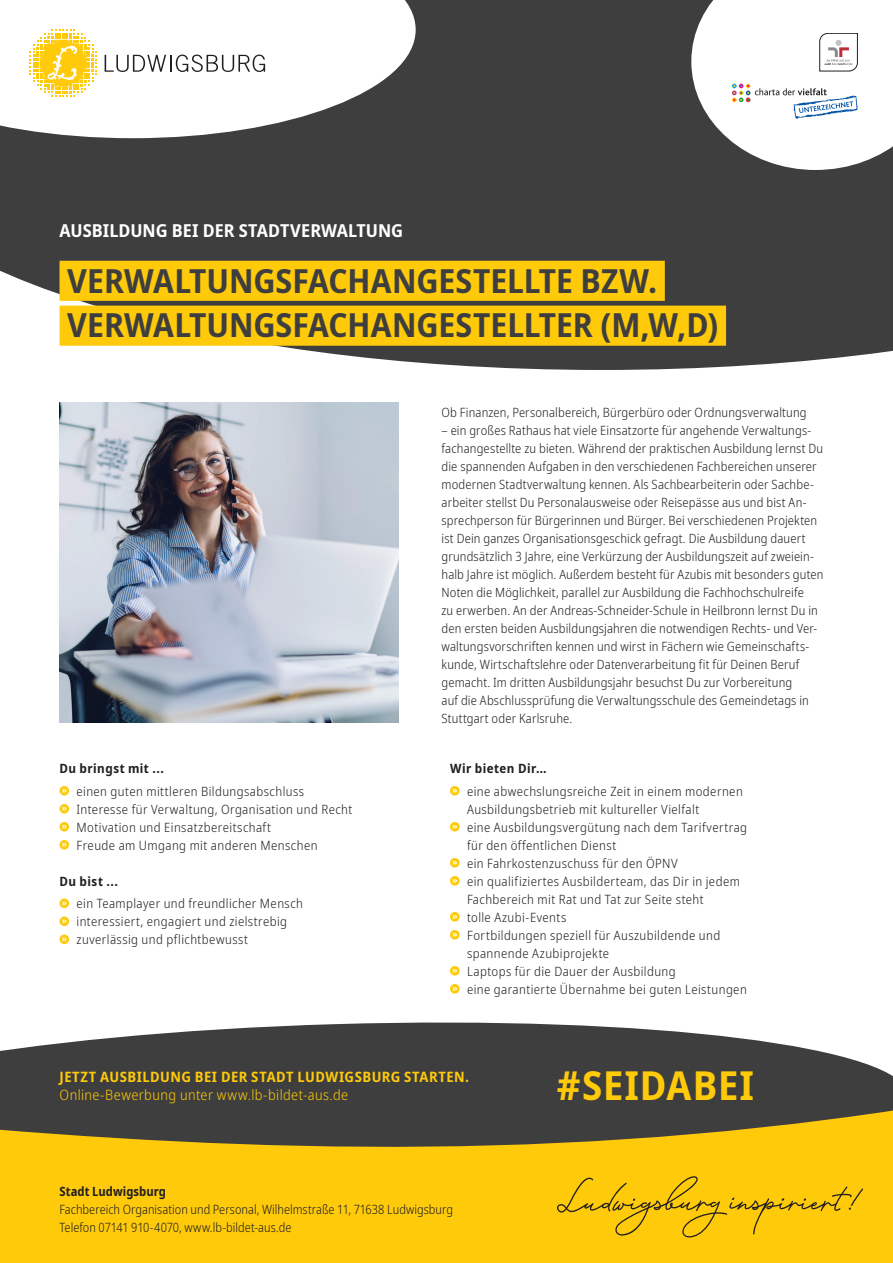
<style>
.page{position:relative;width:893px;height:1263px;background:#fff}
.page>*{position:absolute;margin:0;border:0;box-sizing:border-box;transform-origin:0 0}
.t1{font:700 semi-condensed 39.75px "Noto Sans";letter-spacing:.02em;color:#feca0a}
.t2{font:700 semi-condensed 33px/44.8px "Noto Sans";color:#3e3e3f}
.t3{font:700 semi-condensed 17.85px "Noto Sans";color:#fff}
.t4{font:700 semi-condensed 14.25px "Noto Sans";letter-spacing:.035em;color:#feca0a}
.t5{font:300 semi-condensed 14.25px "Noto Sans";letter-spacing:.025em;color:#feca0a}
.t6{font:300 semi-condensed 12.75px/18px "Noto Sans";letter-spacing:.015em;color:#231f20}
.t7{font:300 semi-condensed 12.75px/18px "Noto Sans";letter-spacing:.015em;color:#231f20;scale:.96 1}
.t8{font:700 semi-condensed 12.75px "Noto Sans";letter-spacing:.03em;color:#231f20}
.t9{font:700 semi-condensed 12.75px "Noto Sans";letter-spacing:.005em;color:#231f20;scale:.96 1}
</style>
<div class="page">
<svg style="left:0;top:0;width:893px;height:370px;background:#4e4e4e"></svg>
<svg style="left:0;top:0;width:416px;height:138px"></svg>
<svg style="left:0;top:1022px;width:893px;height:73px;fill:#3e3e3f"></svg>
<svg style="left:0;top:1095px;width:893px;height:168px;background:#c6a119"></svg>
<svg style="left:30px;top:30px;width:67px;height:67px"></svg>
<svg style="left:105px;top:55px;width:160px;height:17px"></svg>
<svg style="left:557px;top:1176px;width:306px;height:61px;background:#eebe0b"></svg>
<div style="left:60px;top:220px;width:343px;height:21px;background:#3e3e3f"></div>
<div style="left:60px;top:786px;width:9px;height:9px;background:#feca0a;border-radius:50%"></div>
<svg style="left:62px;top:789px;width:5px;height:4px"></svg>
<div style="left:60px;top:804px;width:9px;height:9px;background:#feca0a;border-radius:50%"></div>
<svg style="left:62px;top:807px;width:5px;height:4px"></svg>
<div style="left:60px;top:822px;width:9px;height:9px;background:#feca0a;border-radius:50%"></div>
<svg style="left:62px;top:825px;width:5px;height:4px"></svg>
<div style="left:60px;top:840px;width:9px;height:9px;background:#feca0a;border-radius:50%"></div>
<svg style="left:62px;top:843px;width:5px;height:4px"></svg>
<svg style="left:60px;top:898px;width:9px;height:10px"></svg>
<svg style="left:62px;top:901px;width:5px;height:4px"></svg>
<svg style="left:60px;top:916px;width:9px;height:10px"></svg>
<svg style="left:62px;top:919px;width:5px;height:4px"></svg>
<svg style="left:60px;top:934px;width:9px;height:10px"></svg>
<svg style="left:62px;top:937px;width:5px;height:4px"></svg>
<svg style="left:450px;top:786px;width:10px;height:9px"></svg>
<svg style="left:452px;top:789px;width:5px;height:4px"></svg>
<svg style="left:450px;top:822px;width:10px;height:9px"></svg>
<svg style="left:452px;top:825px;width:5px;height:4px"></svg>
<svg style="left:450px;top:858px;width:10px;height:9px"></svg>
<svg style="left:452px;top:861px;width:5px;height:4px"></svg>
<svg style="left:450px;top:876px;width:10px;height:9px"></svg>
<svg style="left:452px;top:879px;width:5px;height:4px"></svg>
<svg style="left:450px;top:912px;width:10px;height:9px"></svg>
<svg style="left:452px;top:915px;width:5px;height:4px"></svg>
<svg style="left:450px;top:930px;width:10px;height:9px"></svg>
<svg style="left:452px;top:933px;width:5px;height:4px"></svg>
<svg style="left:450px;top:966px;width:10px;height:9px"></svg>
<svg style="left:452px;top:969px;width:5px;height:4px"></svg>
<svg style="left:450px;top:984px;width:10px;height:9px"></svg>
<svg style="left:452px;top:987px;width:5px;height:4px"></svg>
<div style="left:60px;top:261px;width:605px;height:40px;background:#feca0a"></div>
<div style="left:60px;top:306px;width:666px;height:40px;background:#feca0a"></div>
<svg style="left:691px;top:0;width:202px;height:170px"></svg>
<img style="left:60px;top:403px;width:339px;height:320px">
<h3 class="t3" style="left:60px;top:217px;width:345px">AUSBILDUNG BEI DER STADTVERWALTUNG</h3>
<h2 class="t2" style="left:67px;top:259px;width:653px">VERWALTUNGSFACHANGESTELLTE BZW.<br>VERWALTUNGSFACHANGESTELLTER (M,W,D)</h2>
<p class="t8" style="left:60px;top:759px;width:106px">Du bringst mit ...</p>
<p class="t6" style="left:77px;top:782px;width:277px">einen guten mittleren Bildungsabschluss Interesse für Verwaltung, Organisation und Recht Motivation und Einsatzbereitschaft<br>Freude am Umgang mit anderen Menschen</p>
<p class="t8" style="left:60px;top:872px;width:60px">Du bist ...</p>
<p class="t6" style="left:77px;top:895px;width:228px">ein Teamplayer und freundlicher Mensch interessiert, engagiert und zielstrebig zuverlässig und pflichtbewusst</p>
<p class="t6" style="left:441px;top:403px;width:367px">Ob Finanzen, Personalbereich, Bürgerbüro oder Ordnungsverwaltung</p>
<p class="t6" style="left:441px;top:421px;width:383px">– ein großes Rathaus hat viele Einsatzorte für angehende Verwaltungs&shy;fachangestellte zu bieten. Während der praktischen Ausbildung lernst Du die spannenden Aufgaben in den verschiedenen Fachbereichen unserer modernen Stadtverwaltung kennen. Als Sachbearbeiterin oder Sachbe&shy;arbeiter stellst Du Personalausweise oder Reisepässe aus und bist An&shy;sprechperson für Bürgerinnen und Bürger. Bei verschiedenen Projekten ist Dein ganzes Organisationsgeschick gefragt. Die Ausbildung dauert grundsätzlich 3 Jahre, eine Verkürzung der Ausbildungszeit auf zweiein&shy;halb Jahre ist möglich. Außerdem besteht für Azubis mit besonders guten Noten die Möglichkeit, parallel zur Ausbildung die Fachhochschulreife<br>zu erwerben. An der Andreas-Schneider-Schule in Heilbronn lernst Du in den ersten beiden Ausbildungsjahren die notwendigen Rechts- und Ver&shy;waltungsvorschriften kennen und wirst in Fächern wie Gemeinschafts&shy;kunde, Wirtschaftslehre oder Datenverarbeitung fit für Deinen Beruf gemacht. Im dritten Ausbildungsjahr besuchst Du zur Vorbereitung<br>auf die Abschlussprüfung die Verwaltungsschule des Gemeindetags in Stuttgart oder Karlsruhe.</p>
<p class="t8" style="left:450px;top:759px;width:98px">Wir bieten Dir…</p>
<p class="t6" style="left:467px;top:782px;width:282px">eine abwechslungsreiche Zeit in einem modernen Ausbildungsbetrieb mit kultureller Vielfalt<br>eine Ausbildungsvergütung nach dem Tarifvertrag für den öffentlichen Dienst<br>ein Fahrkostenzuschuss für den ÖPNV<br>ein qualifiziertes Ausbilderteam, das Dir in jedem Fachbereich mit Rat und Tat zur Seite steht<br>tolle Azubi-Events<br>Fortbildungen speziell für Auszubildende und spannende Azubiprojekte<br>Laptops für die Dauer der Ausbildung<br>eine garantierte Übernahme bei guten Leistungen</p>
<p class="t4" style="left:60px;top:1066px;width:411px">JETZT AUSBILDUNG BEI DER STADT LUDWIGSBURG STARTEN.</p>
<p class="t5" style="left:60px;top:1084px;width:290px">Online-Bewerbung unter www.lb-bildet-aus.de</p>
<p class="t9" style="left:60px;top:1182px;width:113px">Stadt Ludwigsburg</p>
<p class="t7" style="left:60px;top:1200px;width:411px">Fachbereich Organisation und Personal, Wilhelmstraße 11, 71638 Ludwigsburg<br>Telefon 07141 910-4070, www.lb-bildet-aus.de</p>
<h1 class="t1" style="left:557px;top:1057px;width:199px">#SEIDABEI</h1>
</div>
